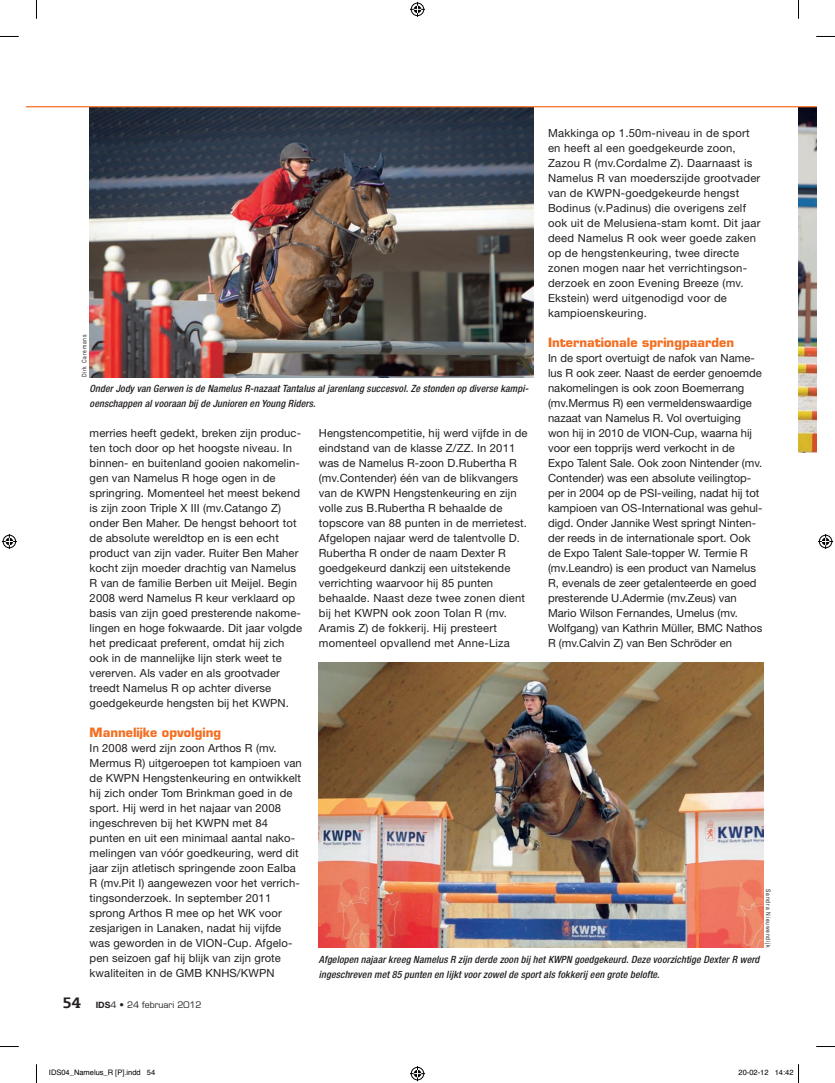
<style>
.page{position:relative;width:835px;height:1083px;background:#fff}
.page>*{position:absolute;margin:0;border:0;box-sizing:border-box;transform-origin:0 0}
.t1{font:800 15px "Caecilia LT Std";color:#231f20}
.t2{font:700 12.5px "Eurostile LT Std";color:#f36e21}
.t3{font:11.25px/15px "Helvetica Neue LT Std";letter-spacing:.01em;color:#231f20}
.t4{font:italic 500 condensed 10px/15px "Helvetica Neue LT Std";letter-spacing:.01em;color:#231f20}
.t5{font:8.75px "Eurostile LT Std";color:#231f20}
.t6{font:7.5px "Helvetica";color:#000}
.t7{font:6.25px "Helvetica Neue LT Std";letter-spacing:.16em;color:#231f20;scale:.8 1}
.s1{font-family:"Helvetica Neue LT Std";font-weight:700}
</style>
<div class="page">
<img style="left:90px;top:107px;width:444px;height:270px">
<img style="left:319px;top:662px;width:444px;height:285px">
<img style="left:798px;top:107px;width:18px;height:345px">
<svg style="left:798px;top:106px;width:18px;height:1px"></svg>
<hr style="left:26px;top:106px;width:772px;height:1px;background:#f36e21">
<svg style="left:0;top:36px;width:19px;height:1px"></svg>
<svg style="left:816px;top:36px;width:19px;height:1px"></svg>
<svg style="left:0;top:1046px;width:19px;height:1px"></svg>
<svg style="left:816px;top:1046px;width:19px;height:1px"></svg>
<svg style="left:36px;top:0;width:1px;height:19px"></svg>
<svg style="left:36px;top:1064px;width:1px;height:19px"></svg>
<svg style="left:798px;top:0;width:1px;height:19px"></svg>
<svg style="left:410px;top:2px;width:15px;height:15px"></svg>
<svg style="left:410px;top:1066px;width:15px;height:15px"></svg>
<svg style="left:2px;top:534px;width:15px;height:15px"></svg>
<svg style="left:818px;top:534px;width:15px;height:15px"></svg>
<svg style="left:798px;top:1064px;width:1px;height:19px"></svg>
<p class="t3" style="left:548px;top:126px;width:214px">Makkinga op 1.50m-niveau in de sport en heeft al een goedgekeurde zoon, Zazou R (mv.Cordalme Z). Daarnaast is Namelus R van moederszijde grootvader van de KWPN-goedgekeurde hengst Bodinus (v.Padinus) die overigens zelf ook uit de Melusiena-stam komt. Dit jaar deed Namelus R ook weer goede zaken op de hengstenkeuring, twee directe zonen mogen naar het verrichtingson&shy;derzoek en zoon Evening Breeze (mv.<br>Ekstein) werd uitgenodigd voor de kampioenskeuring.</p>
<p class="t2" style="left:548px;top:335px;width:188px">Internationale springpaarden</p>
<p class="t3" style="left:548px;top:351px;width:216px">In de sport overtuigt de nafok van Name&shy;lus R ook zeer. Naast de eerder genoemde nakomelingen is ook zoon Boemerrang (mv.Mermus R) een vermeldenswaardige nazaat van Namelus R. Vol overtuiging won hij in 2010 de VION-Cup, waarna hij voor een topprijs werd verkocht in de Expo Talent Sale. Ook zoon Nintender (mv.<br>Contender) was een absolute veilingtop&shy;per in 2004 op de PSI-veiling, nadat hij tot kampioen van OS-International was gehul&shy;digd. Onder Jannike West springt Ninten&shy;der reeds in de internationale sport. Ook de Expo Talent Sale-topper W. Termie R (mv.Leandro) is een product van Namelus R, evenals de zeer getalenteerde en goed presterende U.Adermie (mv.Zeus) van Mario Wilson Fernandes, Umelus (mv.<br>Wolfgang) van Kathrin Müller, BMC Nathos R (mv.Calvin Z) van Ben Schröder en</p>
<p class="t7" style="left:81px;top:377px;width:55px;rotate:-90deg">Dirk Caremans</p>
<p class="t4" style="left:90px;top:381px;width:440px">Onder Jody van Gerwen is de Namelus R-nazaat Tantalus al jarenlang succesvol. Ze stonden op diverse kampi&shy;oenschappen al vooraan bij de Junioren en Young Riders.</p>
<p class="t3" style="left:319px;top:426px;width:210px">Hengstencompetitie, hij werd vijfde in de eindstand van de klasse Z/ZZ. In 2011 was de Namelus R-zoon D.Rubertha R (mv.Contender) één van de blikvangers van de KWPN Hengstenkeuring en zijn volle zus B.Rubertha R behaalde de topscore van 88 punten in de merrietest.<br>Afgelopen najaar werd de talentvolle D.<br>Rubertha R onder de naam Dexter R goedgekeurd dankzij een uitstekende verrichting waarvoor hij 85 punten behaalde. Naast deze twee zonen dient bij het KWPN ook zoon Tolan R (mv.<br>Aramis Z) de fokkerij. Hij presteert momenteel opvallend met Anne-Liza</p>
<p class="t3" style="left:90px;top:426px;width:214px">merries heeft gedekt, breken zijn produc&shy;ten toch door op het hoogste niveau. In binnen- en buitenland gooien nakomelin&shy;gen van Namelus R hoge ogen in de springring. Momenteel het meest bekend is zijn zoon Triple X III (mv.Catango Z) onder Ben Maher. De hengst behoort tot de absolute wereldtop en is een echt product van zijn vader. Ruiter Ben Maher kocht zijn moeder drachtig van Namelus R van de familie Berben uit Meijel. Begin 2008 werd Namelus R keur verklaard op basis van zijn goed presterende nakome&shy;lingen en hoge fokwaarde. Dit jaar volgde het predicaat preferent, omdat hij zich ook in de mannelijke lijn sterk weet te vererven. Als vader en als grootvader treedt Namelus R op achter diverse goedgekeurde hengsten bij het KWPN.</p>
<p class="t2" style="left:90px;top:725px;width:133px">Mannelijke opvolging</p>
<p class="t3" style="left:90px;top:741px;width:214px">In 2008 werd zijn zoon Arthos R (mv.<br>Mermus R) uitgeroepen tot kampioen van de KWPN Hengstenkeuring en ontwikkelt hij zich onder Tom Brinkman goed in de sport. Hij werd in het najaar van 2008 ingeschreven bij het KWPN met 84 punten en uit een minimaal aantal nako&shy;melingen van vóór goedkeuring, werd dit jaar zijn atletisch springende zoon Ealba R (mv.Pit I) aangewezen voor het verrich&shy;tingsonderzoek. In september 2011 sprong Arthos R mee op het WK voor zesjarigen in Lanaken, nadat hij vijfde was geworden in de VION-Cup. Afgelo&shy;pen seizoen gaf hij blijk van zijn grote kwaliteiten in de GMB KNHS/KWPN</p>
<p class="t7" style="left:772px;top:889px;width:74px;rotate:90deg">Sandra Nieuwendijk</p>
<p class="t4" style="left:319px;top:951px;width:442px">Afgelopen najaar kreeg Namelus R zijn derde zoon bij het KWPN goedgekeurd. Deze voorzichtige Dexter R werd ingeschreven met 85 punten en lijkt voor zowel de sport als fokkerij een grote belofte.</p>
<p class="t1" style="left:63px;top:993px;width:19px">54</p>
<p class="t5" style="left:96px;top:999px;width:107px"><span class="s1">IDS</span>4 • 24 februari 2012</p>
<p class="t6" style="left:49px;top:1067px;width:108px">IDS04_Namelus_R [P].indd 54</p>
<p class="t6" style="left:738px;top:1067px;width:57px">20-02-12 14:42</p>
</div>
